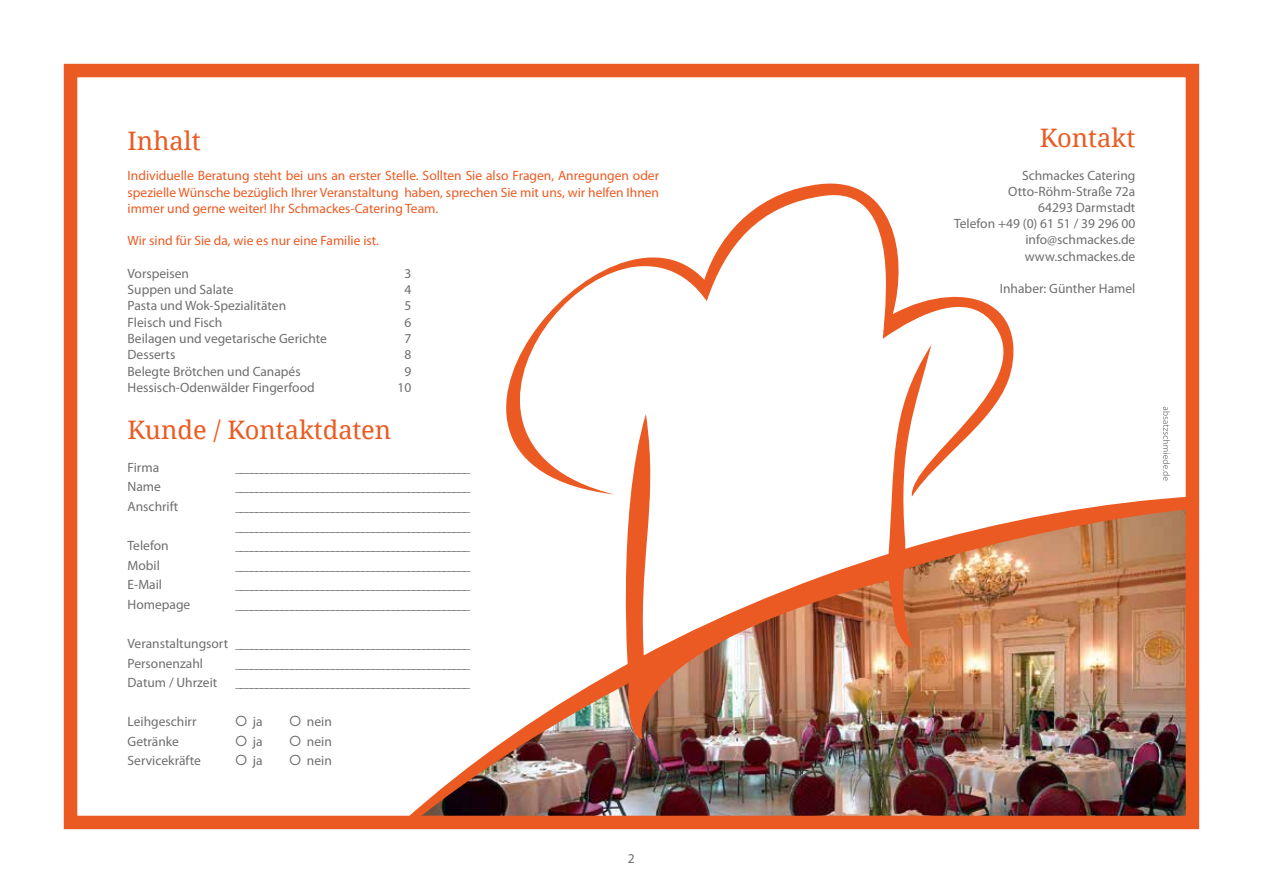
<style>
.page{position:relative;width:1263px;height:893px;background:#fff}
.page>*{position:absolute;margin:0;border:0;box-sizing:border-box;transform-origin:0 0}
.t1{font:25.5px "Droid Serif";color:#eb5a22}
.t2{font:13.5px/16.2px "Myriad Pro";color:#6e6e6e}
.t3{font:13.5px/16.2px "Myriad Pro";color:#eb5a22;text-align:justify}
.s1{font-family:"Futura Std"}
</style>
<div class="page">
<svg style="left:506px;top:183px;width:508px;height:296px"></svg>
<svg style="left:616px;top:345px;width:315px;height:134px"></svg>
<img style="left:411px;top:479px;width:789px;height:351px">
<div style="left:1193px;top:0;width:70px;height:711px;background:#fff"></div>
<div style="left:108px;top:819px;width:656px;height:74px;background:#fff"></div>
<div style="left:64px;top:64px;width:1135px;height:765px;border:14px solid #eb5a22"></div>
<svg style="left:1163px;top:407px;width:7px;height:74px"></svg>
<h1 class="t1" style="left:128px;top:125px;width:75px">Inhalt</h1>
<p class="t3" style="left:128px;top:167px;width:533px">Individuelle Beratung steht bei uns an erster Stelle. Sollten Sie also Fragen, Anregungen oder spezielle Wünsche bezüglich Ihrer Veranstaltung haben, sprechen Sie mit uns, wir helfen Ihnen immer und gerne weiter! Ihr Schmackes-Catering Team.</p>
<p class="t3" style="left:128px;top:233px;width:253px">Wir sind für Sie da, wie es nur eine Familie ist.</p>
<p class="t2" style="left:128px;top:265px;width:63px">Vorspeisen</p>
<p class="t2" style="left:404px;top:265px;width:8px">3</p>
<p class="t2" style="left:128px;top:281px;width:107px">Suppen und Salate</p>
<p class="t2" style="left:404px;top:281px;width:8px">4</p>
<p class="t2" style="left:128px;top:298px;width:160px">Pasta und Wok-Spezialitäten</p>
<p class="t2" style="left:404px;top:298px;width:8px">5</p>
<p class="t2" style="left:128px;top:314px;width:96px">Fleisch und Fisch</p>
<p class="t2" style="left:404px;top:314px;width:8px">6</p>
<p class="t2" style="left:128px;top:330px;width:201px">Beilagen und vegetarische Gerichte</p>
<p class="t2" style="left:404px;top:330px;width:8px">7</p>
<p class="t2" style="left:128px;top:346px;width:49px">Desserts</p>
<p class="t2" style="left:404px;top:346px;width:8px">8</p>
<p class="t2" style="left:128px;top:363px;width:175px">Belegte Brötchen und Canapés</p>
<p class="t2" style="left:404px;top:363px;width:8px">9</p>
<p class="t2" style="left:128px;top:379px;width:189px">Hessisch-Odenwälder Fingerfood</p>
<p class="t2" style="left:398px;top:379px;width:15px">10</p>
<h1 class="t1" style="left:128px;top:414px;width:265px">Kunde / Kontaktdaten</h1>
<p class="t2" style="left:128px;top:459px;width:33px">Firma</p>
<p class="t2" style="left:236px;top:459px;width:236px">______________________________________________</p>
<p class="t2" style="left:128px;top:479px;width:35px">Name</p>
<p class="t2" style="left:236px;top:479px;width:236px">______________________________________________</p>
<p class="t2" style="left:128px;top:498px;width:52px">Anschrift</p>
<p class="t2" style="left:236px;top:496px;width:236px;line-height:19.5px">______________________________________________ ______________________________________________</p>
<p class="t2" style="left:128px;top:537px;width:43px">Telefon</p>
<p class="t2" style="left:236px;top:537px;width:236px">______________________________________________</p>
<p class="t2" style="left:128px;top:557px;width:34px">Mobil</p>
<p class="t2" style="left:236px;top:557px;width:236px">______________________________________________</p>
<p class="t2" style="left:128px;top:576px;width:36px">E-Mail</p>
<p class="t2" style="left:236px;top:576px;width:236px">______________________________________________</p>
<p class="t2" style="left:128px;top:596px;width:64px">Homepage</p>
<p class="t2" style="left:236px;top:596px;width:236px">______________________________________________</p>
<p class="t2" style="left:128px;top:633px;width:344px;line-height:19.5px">Veranstaltungsort ______________________________________________<br>Personenzahl</p>
<p class="t2" style="left:236px;top:655px;width:236px">______________________________________________</p>
<p class="t2" style="left:128px;top:674px;width:91px">Datum / Uhrzeit</p>
<p class="t2" style="left:236px;top:674px;width:236px">______________________________________________</p>
<p class="t2" style="left:128px;top:713px;width:70px">Leihgeschirr</p>
<p class="t2" style="left:236px;top:713px;width:29px"><span class="s1">O</span> ja</p>
<p class="t2" style="left:290px;top:713px;width:44px"><span class="s1">O</span> nein</p>
<p class="t2" style="left:128px;top:733px;width:53px">Getränke</p>
<p class="t2" style="left:236px;top:733px;width:29px"><span class="s1">O</span> ja</p>
<p class="t2" style="left:290px;top:733px;width:44px"><span class="s1">O</span> nein</p>
<p class="t2" style="left:128px;top:752px;width:75px">Servicekräfte</p>
<p class="t2" style="left:236px;top:752px;width:29px"><span class="s1">O</span> ja</p>
<p class="t2" style="left:290px;top:752px;width:44px"><span class="s1">O</span> nein</p>
<p class="t2" style="left:628px;top:850px;width:8px">2</p>
<h1 class="t1" style="left:1040px;top:122px;width:97px">Kontakt</h1>
<p class="t2" style="left:954px;top:167px;width:183px;text-align:right">Schmackes Catering<br>Otto-Röhm-Straße 72a<br>64293 Darmstadt<br>Telefon +49 (0) 61 51 / 39 296 00 info@schmackes.de www.schmackes.de</p>
<p class="t2" style="left:1000px;top:280px;width:137px">Inhaber: Günther Hamel</p>
</div>
